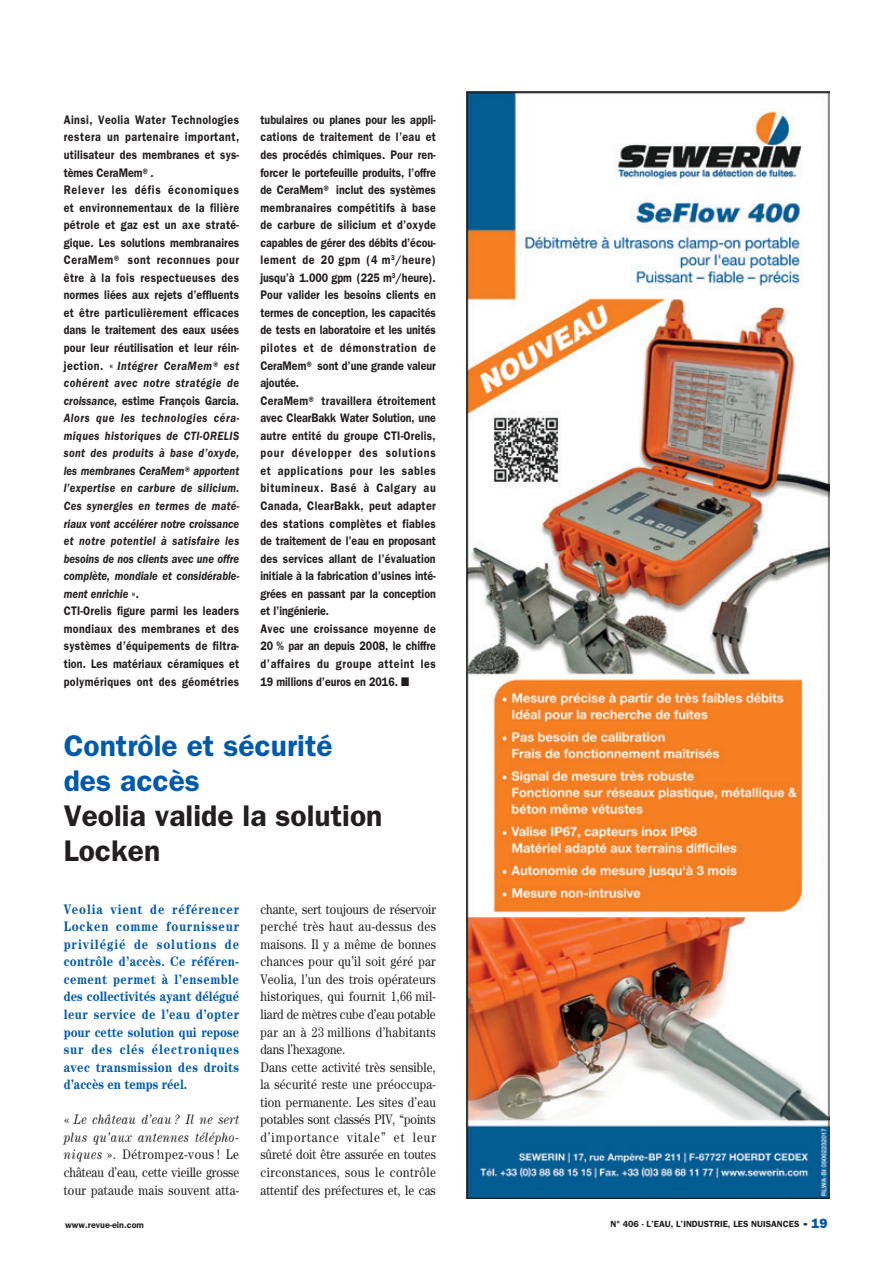
<style>
.page{position:relative;width:893px;height:1263px;background:#fff}
.page>*{position:absolute;margin:0;border:0;box-sizing:border-box;transform-origin:0 0}
.Titre{font:600 30px/35.1px "ITC Franklin Gothic Std";color:#231f20}
.Titre-2{font:600 30px "ITC Franklin Gothic Std";color:#015aaa}
.Texte{font:13.8px/17.5px "Century Std";letter-spacing:.005em;color:#231f20;text-align:justify;scale:.85 1}
.Texte-2{font:700 13.8px/17.5px "Century Std";letter-spacing:.03em;color:#015aaa;text-align:justify;scale:.85 1}
.Texte_2{font:600 12.45px/17.5px "ITC Franklin Gothic Std";letter-spacing:.015em;color:#231f20;text-align:justify;scale:.86 1}
.Texte_2-2{font:italic 600 12.45px/17.5px "ITC Franklin Gothic Std";color:#231f20;text-align:justify;scale:.86 1}
.t1{font:600 9px "ITC Franklin Gothic Std";color:#231f20}
.s1{font-style:normal}
.s2{font-style:italic}
.s3{font-family:"ITC Franklin Gothic Std Hvy";font-weight:400;font-size:13.5px}
.s4{font-family:"ITC Franklin Gothic Std Hvy";font-weight:400;font-size:13.5px;color:#015aaa}
</style>
<div class="page">
<img style="left:467px;top:91px;width:363px;height:1108px">
<p class="Texte_2" style="left:64px;top:111px;width:206px">Ainsi, Veolia Water Technologies restera un partenaire important, utilisateur des membranes et sys&shy;tèmes CeraMem®.</p>
<p class="Texte_2-2" style="left:64px;top:181px;width:206px"><span class="s1">Relever les défis économiques et environnementaux de la filière pétrole et gaz est un axe straté&shy;gique. Les solutions membranaires CeraMem® sont reconnues pour être à la fois respectueuses des normes liées aux rejets d’effluents et être particulièrement efficaces dans le traitement des eaux usées pour leur réutilisation et leur réin&shy;jection. «</span> Intégrer CeraMem® est cohérent avec notre stratégie de croissance, <span class="s1">estime François Garcia.<br></span>Alors que les technologies céra&shy;miques historiques de CTI-ORELIS sont des produits à base d’oxyde, les membranes CeraMem® apportent l’expertise en carbure de silicium.<br>Ces synergies en termes de maté&shy;riaux vont accélérer notre croissance et notre potentiel à satisfaire les besoins de nos clients avec une offre complète, mondiale et considérable&shy;ment enrichie <span class="s1">».</span></p>
<p class="Texte_2" style="left:64px;top:602px;width:206px">CTI-Orelis figure parmi les leaders mondiaux des membranes et des systèmes d’équipements de filtra&shy;tion. Les matériaux céramiques et polymériques ont des géométries</p>
<p class="Texte_2" style="left:260px;top:111px;width:206px">tubulaires ou planes pour les appli&shy;cations de traitement de l’eau et des procédés chimiques. Pour ren&shy;forcer le portefeuille produits, l’offre de CeraMem® inclut des systèmes membranaires compétitifs à base de carbure de silicium et d’oxyde capables de gérer des débits d’écou&shy;lement de 20 gpm (4 m<sup>3</sup>/heure) jusqu’à 1.000 gpm (225 m<sup>3</sup>/heure).<br>Pour valider les besoins clients en termes de conception, les capacités de tests en laboratoire et les unités pilotes et de démonstration de CeraMem® sont d’une grande valeur ajoutée.</p>
<p class="Texte_2" style="left:260px;top:392px;width:206px">CeraMem® travaillera étroitement avec ClearBakk Water Solution, une autre entité du groupe CTI-Orelis, pour développer des solutions et applications pour les sables bitumineux. Basé à Calgary au Canada, ClearBakk, peut adapter des stations complètes et fiables de traitement de l’eau en proposant des services allant de l’évaluation initiale à la fabrication d’usines inté&shy;grées en passant par la conception et l’ingénierie.</p>
<p class="Texte_2" style="left:260px;top:620px;width:205px">Avec une croissance moyenne de 20 % par an depuis 2008, le chiffre d’affaires du groupe atteint les 19 millions d’euros en 2016. ■</p>
<p class="Titre-2" style="left:64px;top:728px;width:270px">Contrôle et sécurité</p>
<p class="Titre-2" style="left:64px;top:763px;width:138px">des accès</p>
<p class="Titre" style="left:64px;top:798px;width:320px">Veolia valide la solution<br>Locken</p>
<p class="Texte-2" style="left:64px;top:900px;width:208px">Veolia vient de référencer Locken comme fournisseur privilégié de solutions de contrôle d’accès. Ce référen&shy;cement permet à l’ensemble des collectivités ayant délégué leur service de l’eau d’opter pour cette solution qui repose sur des clés électroniques avec transmission des droits d’accès en temps réel.</p>
<p class="Texte" style="left:64px;top:1110px;width:208px">« <span class="s2">Le château d’eau ? Il ne sert plus qu’aux antennes télépho&shy;niques</span> ». Détrompez-vous ! Le château d’eau, cette vieille grosse tour pataude mais souvent atta-</p>
<p class="Texte" style="left:260px;top:900px;width:208px">chante, sert toujours de réservoir perché très haut au-dessus des maisons. Il y a même de bonnes chances pour qu’il soit géré par Veolia, l’un des trois opérateurs historiques, qui fournit 1,66 mil&shy;liard de mètres cube d’eau potable par an à 23 millions d’habitants dans l’hexagone.</p>
<p class="Texte" style="left:260px;top:1058px;width:208px">Dans cette activité très sensible, la sécurité reste une préoccupa&shy;tion permanente. Les sites d’eau potables sont classés PIV, “points d’importance vitale” et leur sûreté doit être assurée en toutes circonstances, sous le contrôle attentif des préfectures et, le cas</p>
<p class="t1" style="left:65px;top:1219px;width:80px">www.revue-ein.com</p>
<p class="t1" style="left:611px;top:1218px;width:219px">N° 406 - L’EAU, L’INDUSTRIE, LES NUISANCES <span class="s3">-</span> <span class="s4">19</span></p>
</div>
